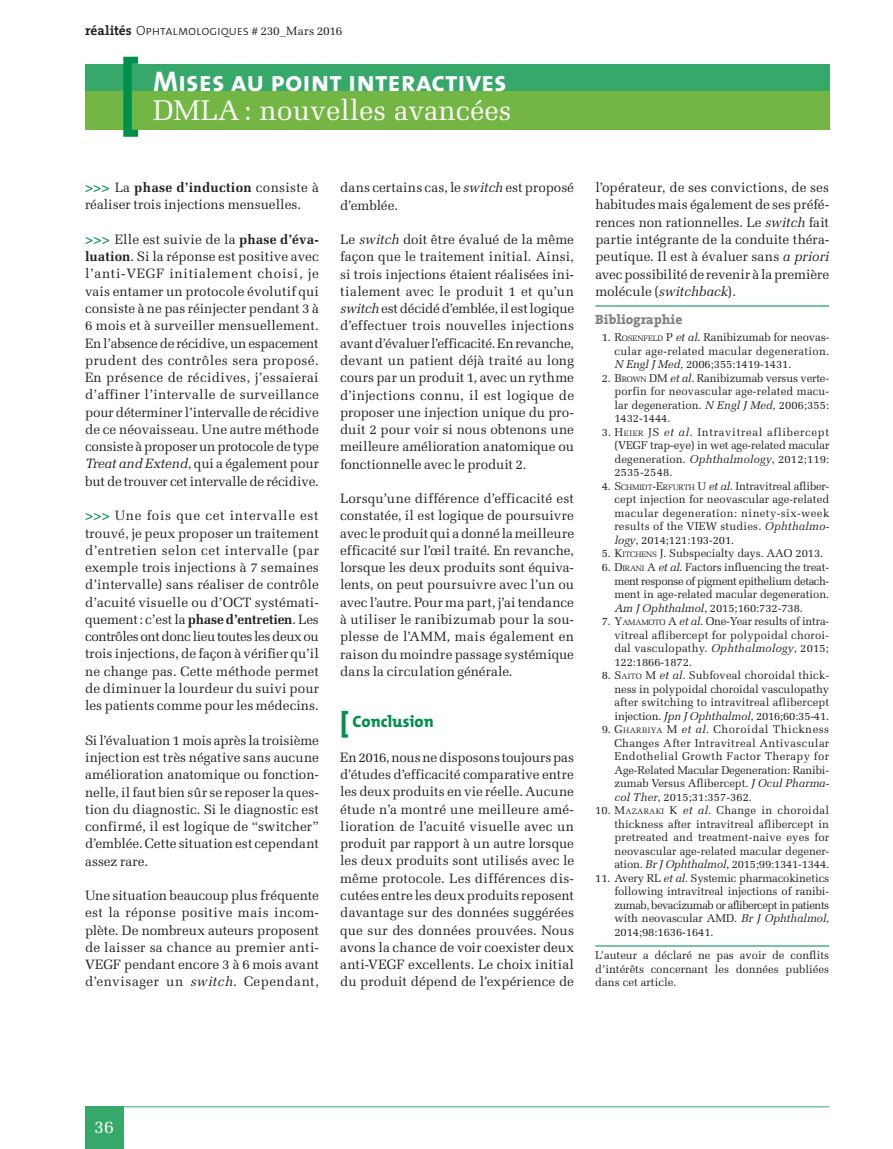
<style>
.page{position:relative;width:893px;height:1149px;background:#fff}
.page>*{position:absolute;margin:0;border:0;box-sizing:border-box;transform-origin:0 0}
.t1{font:28.5px "The Sans Bold Caps";color:#fff}
.t2{font:28.5px "Melior";color:#fff}
.t3{font:18px "Melior";color:#fff}
.t4{font:800 16.5px "The Mix";color:#008f4d}
.t5{font:13.5px/17.2px "Melior";color:#231f20;text-align:justify}
.t6{font:13.5px "The Sans Light Caps";letter-spacing:-.015em;color:#231f20}
.t7{font:800 13.5px "The Serif";color:#808285}
.t8{font:11.25px/13.5px "Melior";color:#231f20;text-align:justify}
.s1{font-family:"The Serif";font-weight:700}
.s2{font-family:"Melior";font-size:12px}
.s3{font-weight:700;color:#008f4d}
.s4{font-weight:700}
.s5{font-style:italic}
.s6{font-size:27px}
.s7{font-style:inherit}
.s8{font-size:7.8px}
</style>
<div class="page">
<div style="left:85px;top:1106px;width:38px;height:42px;background:#36a86a"></div>
<hr style="left:85px;top:1106px;width:744px;height:1px;background:#36a86a">
<div style="left:85px;top:64px;width:744px;height:27px;background:#36a86a"></div>
<div style="left:85px;top:91px;width:744px;height:39px;background:#74b643"></div>
<svg style="left:123px;top:57px;width:15px;height:80px"></svg>
<hr style="left:595px;top:305px;width:234px;height:1px;background:#008f4d">
<hr style="left:595px;top:945px;width:234px;height:1px;background:#008f4d">
<p class="t6" style="left:85px;top:20px;width:259px"><span class="s1">réalités</span> Ophtalmologiques <span class="s2"># 230_Mars 2016</span></p>
<h1 class="t1" style="left:153px;top:58px;width:355px">Mises au point interactives</h1>
<h1 class="t2" style="left:153px;top:93px;width:360px">DMLA: nouvelles avancées</h1>
<p class="t5" style="left:85px;top:179px;width:235px"><span class="s3">&gt;&gt;&gt;</span> La <span class="s4">phase d’induction</span> consiste à réaliser trois injections mensuelles.</p>
<p class="t5" style="left:85px;top:231px;width:235px"><span class="s3">&gt;&gt;&gt;</span> Elle est suivie de la <span class="s4">phase d’éva&shy;luation</span>. Si la réponse est positive avec l’anti-VEGF initialement choisi, je vais entamer un protocole évolutif qui consiste à ne pas réinjecter pendant 3 à 6 mois et à surveiller mensuellement.<br>En l’absence de récidive, un espacement prudent des contrôles sera proposé.<br>En présence de récidives, j’essaierai d’affiner l’intervalle de surveillance pour déterminer l’intervalle de récidive de ce néovaisseau. Une autre méthode consiste à proposer un protocole de type <span class="s5">Treat and Extend</span>, qui a également pour but de trouver cet intervalle de récidive.</p>
<p class="t5" style="left:85px;top:507px;width:235px"><span class="s3">&gt;&gt;&gt;</span> Une fois que cet intervalle est trouvé, je peux proposer un traitement d’entretien selon cet intervalle (par exemple trois injections à 7 semaines d’intervalle) sans réaliser de contrôle d’acuité visuelle ou d’OCT systémati&shy;quement: c’est la <span class="s4">phase d’entretien</span>. Les contrôles ont donc lieu toutes les deux ou trois injections, de façon à vérifier qu’il ne change pas. Cette méthode permet de diminuer la lourdeur du suivi pour les patients comme pour les médecins.</p>
<p class="t5" style="left:85px;top:731px;width:235px">Si l’évaluation 1 mois après la troisième injection est très négative sans aucune amélioration anatomique ou fonction&shy;nelle, il faut bien sûr se reposer la ques&shy;tion du diagnostic. Si le diagnostic est confirmé, il est logique de “switcher” d’emblée. Cette situation est cependant assez rare.</p>
<p class="t5" style="left:85px;top:886px;width:235px">Une situation beaucoup plus fréquente est la réponse positive mais incom&shy;plète. De nombreux auteurs proposent de laisser sa chance au premier anti-VEGF pendant encore 3 à 6 mois avant d’envisager un <span class="s5">switch</span>. Cependant,</p>
<p class="t5" style="left:340px;top:179px;width:235px">dans certains cas, le <span class="s5">switch</span> est proposé d’emblée.</p>
<p class="t5" style="left:340px;top:231px;width:235px">Le <span class="s5">switch</span> doit être évalué de la même façon que le traitement initial. Ainsi, si trois injections étaient réalisées ini&shy;tialement avec le produit 1 et qu’un <span class="s5">switch</span> est décidé d’emblée, il est logique d’effectuer trois nouvelles injections avant d’évaluer l’efficacité. En revanche, devant un patient déjà traité au long cours par un produit 1, avec un rythme d’injections connu, il est logique de proposer une injection unique du pro&shy;duit 2 pour voir si nous obtenons une meilleure amélioration anatomique ou fonctionnelle avec le produit 2.</p>
<p class="t5" style="left:340px;top:490px;width:235px">Lorsqu’une différence d’efficacité est constatée, il est logique de poursuivre avec le produit qui a donné la meilleure efficacité sur l’œil traité. En revanche, lorsque les deux produits sont équiva&shy;lents, on peut poursuivre avec l’un ou avec l’autre. Pour ma part, j’ai tendance à utiliser le ranibizumab pour la sou&shy;plesse de l’AMM, mais également en raison du moindre passage systémique dans la circulation générale.</p>
<p class="t4" style="left:340px;top:707px;width:95px"><span class="s6">[</span> Conclusion</p>
<p class="t5" style="left:340px;top:748px;width:235px">En 2016, nous ne disposons toujours pas d’études d’efficacité comparative entre les deux produits en vie réelle. Aucune étude n’a montré une meilleure amé&shy;lioration de l’acuité visuelle avec un produit par rapport à un autre lorsque les deux produits sont utilisés avec le même protocole. Les différences dis&shy;cutées entre les deux produits reposent davantage sur des données suggérées que sur des données prouvées. Nous avons la chance de voir coexister deux anti-VEGF excellents. Le choix initial du produit dépend de l’expérience de</p>
<p class="t5" style="left:595px;top:179px;width:235px">l’opérateur, de ses convictions, de ses habitudes mais également de ses préfé&shy;rences non rationnelles. Le <span class="s5">switch</span> fait partie intégrante de la conduite théra&shy;peutique. Il est à évaluer sans <span class="s5">a priori </span>avec possibilité de revenir à la première molécule (<span class="s5">switchback</span>).</p>
<p class="t7" style="left:595px;top:307px;width:89px">Bibliographie</p>
<p class="t8" style="left:614px;top:330px;width:216px;text-indent:-13px">1. <span class="s7">R</span><span class="s8">OSENFELD</span> <span class="s7">P</span> <span class="s5">et al</span>. Ranibizumab for neovas&shy;cular age-related macular degeneration.<br><span class="s5">N Engl J Med,</span> 2006;355:1419-1431.</p>
<p class="t8" style="left:614px;top:371px;width:216px;text-indent:-13px">2. <span class="s7">B</span><span class="s8">ROWN</span> <span class="s7">DM</span> <span class="s5">et al</span>. Ranibizumab versus verte&shy;porfin for neovascular age-related macu&shy;lar degeneration. <span class="s5">N Engl J Med</span>, 2006;355:<br>1432-1444.</p>
<p class="t8" style="left:614px;top:425px;width:216px;text-indent:-13px">3. <span class="s7">H</span><span class="s8">EIER</span> <span class="s7">JS</span> <span class="s5">et al</span>. Intravitreal aflibercept (VEGF trap-eye) in wet age-related macular degeneration. <span class="s5">Ophthalmology</span>, 2012;119:<br>2535-2548.</p>
<p class="t8" style="left:614px;top:479px;width:216px;text-indent:-13px">4. <span class="s7">S</span> <span class="s8">CHMIDT</span><span class="s7">-E</span><span class="s8">RFURTH</span> <span class="s7">U</span> <span class="s5">et al</span>. Intravitreal afliber&shy;cept injection for neovascular age-related macular degeneration: ninety-six-week results of the VIEW studies. <span class="s5">Ophthalmo&shy;logy</span>, 2014;121:193-201.</p>
<p class="t8" style="left:602px;top:546px;width:223px">5. <span class="s7">K</span><span class="s8">ITCHENS</span> <span class="s7">J.</span> Subspecialty days. AAO 2013.</p>
<p class="t8" style="left:614px;top:560px;width:216px;text-indent:-13px">6. <span class="s7">D</span><span class="s8">IRANI</span> <span class="s7">A</span> <span class="s5">et al</span>. Factors influencing the treat&shy;ment response of pigment epithelium detach&shy;ment in age-related macular degeneration.<br><span class="s5">Am J Ophthalmol</span>, 2015;160:732-738.</p>
<p class="t8" style="left:614px;top:614px;width:216px;text-indent:-13px">7. <span class="s7">Y</span><span class="s8">AMAMOTO</span> <span class="s7">A</span> <span class="s5">et al</span>. One-Year results of intra&shy;vitreal aflibercept for polypoidal choroi&shy;dal vasculopathy. <span class="s5">Ophthalmology</span>, 2015; 122:1866-1872.</p>
<p class="t8" style="left:614px;top:668px;width:216px;text-indent:-13px">8. <span class="s7">S</span> <span class="s8">AITO</span> <span class="s7">M</span> <span class="s5">et al.</span> Subfoveal choroidal thick&shy;ness in polypoidal choroidal vasculopathy after switching to intravitreal aflibercept injection. <span class="s5">Jpn J Ophthalmol</span>, 2016;60:35-41.</p>
<p class="t8" style="left:614px;top:722px;width:216px;text-indent:-13px">9. <span class="s7">G</span><span class="s8">HARB IYA</span> <span class="s7">M</span> <span class="s5">et al</span>. Choroidal Thickness Changes After Intravitreal Antivascular Endothelial Growth Factor Therapy for Age-Related Macular Degeneration: Ranibi&shy;zumab Versus Aflibercept. <span class="s5">J Ocul Pharma&shy;col Ther</span>, 2015;31:357-362.</p>
<p class="t8" style="left:614px;top:803px;width:216px;text-indent:-19px">10. <span class="s7">M</span><span class="s8">AZARAKI</span> <span class="s7">K</span> <span class="s5">et al.</span> Change in choroidal thickness after intravitreal aflibercept in pretreated and treatment-naive eyes for neovascular age-related macular degener&shy;ation. <span class="s5">Br J Ophthalmol</span>, 2015;99:1341-1344.</p>
<p class="t8" style="left:614px;top:870px;width:216px;text-indent:-19px">11. Avery RL <span class="s5">et al.</span> Systemic pharmacokinetics following intravitreal injections of ranibi&shy;zumab, bevacizumab or aflibercept in patients with neovascular AMD. <span class="s5">Br J Ophthalmol</span>, 2014;98:1636-1641.</p>
<p class="t8" style="left:595px;top:948px;width:235px">L’auteur a déclaré ne pas avoir de conflits d’intérêts concernant les données publiées dans cet article.</p>
<h2 class="t3" style="left:94px;top:1115px;width:22px">36</h2>
</div>
